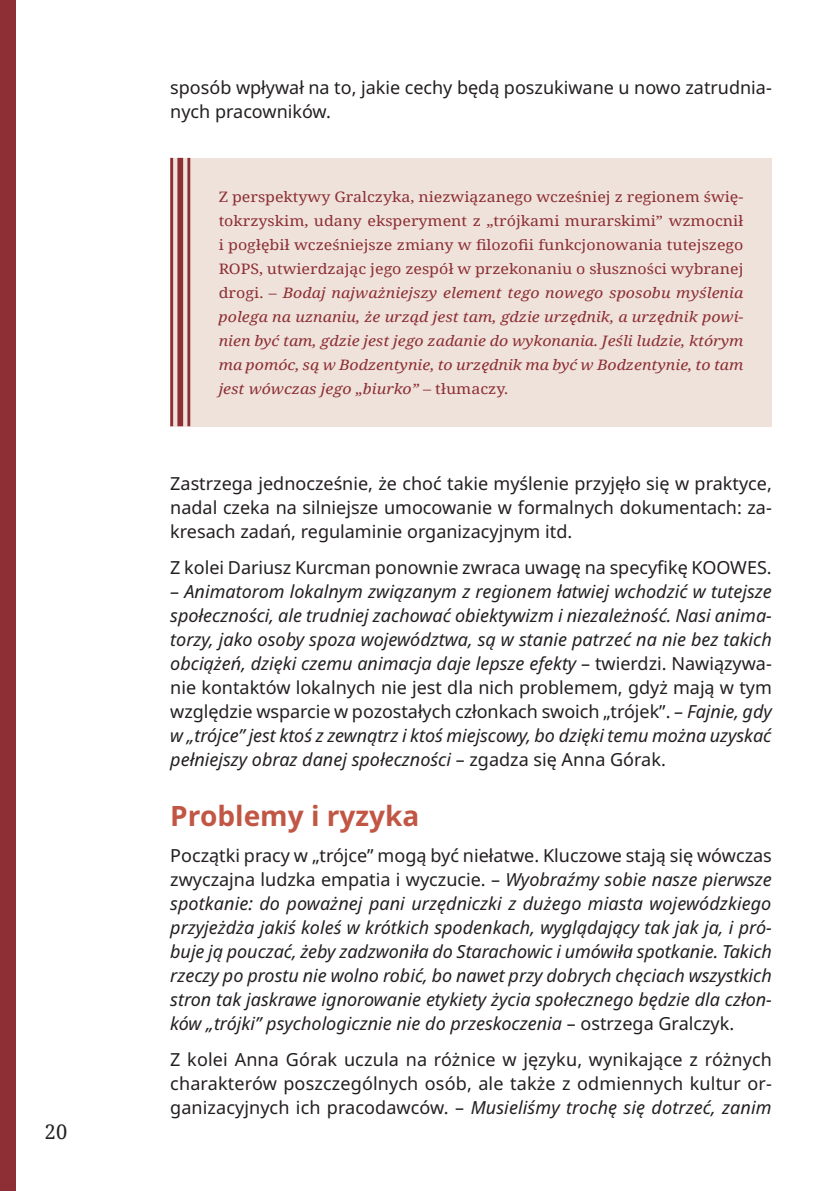
<style>
.page{position:relative;width:840px;height:1191px;background:#fff}
.page>*{position:absolute;margin:0;border:0;box-sizing:border-box;transform-origin:0 0}
.t1{font:700 28px "Noto Sans";color:#c15645}
.t2{font:20px "Noto Serif";color:#231f20}
.t3{font:italic 18px/24px "Noto Sans";color:#231f20;text-align:justify}
.t4{font:18px/24px "Noto Sans";color:#231f20;text-align:justify}
.t5{font:14.4px/24px "Noto Serif";color:#8d2f34;text-align:justify;scale:1.11 1}
.s1{font-style:italic}
.s2{font-style:normal}
</style>
<div class="page">
<div style="left:0;top:0;width:16px;height:1191px;background:#8d2f34"></div>
<div style="left:170px;top:158px;width:601px;height:268px;background:#efe2db"></div>
<hr style="left:170px;top:158px;width:3px;height:268px;background:#8d2f34">
<div style="left:177px;top:158px;width:6px;height:268px;background:#8d2f34"></div>
<hr style="left:187px;top:158px;width:3px;height:268px;background:#8d2f34">
<p class="t2" style="left:45px;top:1117px;width:24px">20</p>
<p class="t4" style="left:170px;top:75px;width:602px">sposób wpływał na to, jakie cechy będą poszukiwane u nowo zatrudnia&shy;nych pracowników.</p>
<p class="t5" style="left:218px;top:184px;width:474px">Z perspektywy Gralczyka, niezwiązanego wcześniej z regionem świę&shy;tokrzyskim, udany eksperyment z „trójkami murarskimi” wzmocnił i pogłębił wcześniejsze zmiany w filozofii funkcjonowania tutejszego ROPS, utwierdzając jego zespół w przekonaniu o słuszności wybranej drogi. – <span class="s1">Bodaj najważniejszy element tego nowego sposobu myślenia polega na uznaniu, że urząd jest tam, gdzie urzędnik, a urzędnik powi&shy;nien być tam, gdzie jest jego zadanie do wykonania. Jeśli ludzie, którym ma pomóc, są w Bodzentynie, to urzędnik ma być w Bodzentynie, to tam jest wówczas jego „biurko”</span> – tłumaczy.</p>
<p class="t4" style="left:170px;top:471px;width:602px">Zastrzega jednocześnie, że choć takie myślenie przyjęło się w praktyce, nadal czeka na silniejsze umocowanie w formalnych dokumentach: za&shy;kresach zadań, regulaminie organizacyjnym itd.</p>
<p class="t4" style="left:170px;top:555px;width:602px">Z kolei Dariusz Kurcman ponownie zwraca uwagę na specyfikę KOOWES.</p>
<p class="t3" style="left:170px;top:579px;width:602px"><span class="s2">–</span> Animatorom lokalnym związanym z regionem łatwiej wchodzić w tutejsze społeczności, ale trudniej zachować obiektywizm i niezależność. Nasi anima&shy;torzy, jako osoby spoza województwa, są w stanie patrzeć na nie bez takich obciążeń, dzięki czemu animacja daje lepsze efekty <span class="s2">– twierdzi. Nawiązywa&shy;nie kontaktów lokalnych nie jest dla nich problemem, gdyż mają w tym względzie wsparcie w pozostałych członkach swoich „trójek”. –</span> Fajnie, gdy w „trójce” jest ktoś z zewnątrz i ktoś miejscowy, bo dzięki temu można uzyskać pełniejszy obraz danej społeczności <span class="s2">– zgadza się Anna Górak.</span></p>
<h1 class="t1" style="left:170px;top:796px;width:250px">Problemy i ryzyka</h1>
<p class="t3" style="left:170px;top:843px;width:602px"><span class="s2">Początki pracy w „trójce” mogą być niełatwe. Kluczowe stają się wówczas zwyczajna ludzka empatia i wyczucie. –</span> Wyobraźmy sobie nasze pierwsze spotkanie: do poważnej pani urzędniczki z dużego miasta wojewódzkiego przyjeżdża jakiś koleś w krótkich spodenkach, wyglądający tak jak ja, i pró&shy;buje ją pouczać, żeby zadzwoniła do Starachowic i umówiła spotkanie. Takich rzeczy po prostu nie wolno robić, bo nawet przy dobrych chęciach wszystkich stron tak jaskrawe ignorowanie etykiety życia społecznego będzie dla człon&shy;ków „trójki” psychologicznie nie do przeskoczenia <span class="s2">– ostrzega Gralczyk.</span></p>
<p class="t4" style="left:170px;top:1047px;width:603px">Z kolei Anna Górak uczula na różnice w języku, wynikające z różnych charakterów poszczególnych osób, ale także z odmiennych kultur or&shy;ganizacyjnych ich pracodawców. – <span class="s1">Musieliśmy trochę się dotrzeć, zanim</span></p>
</div>
